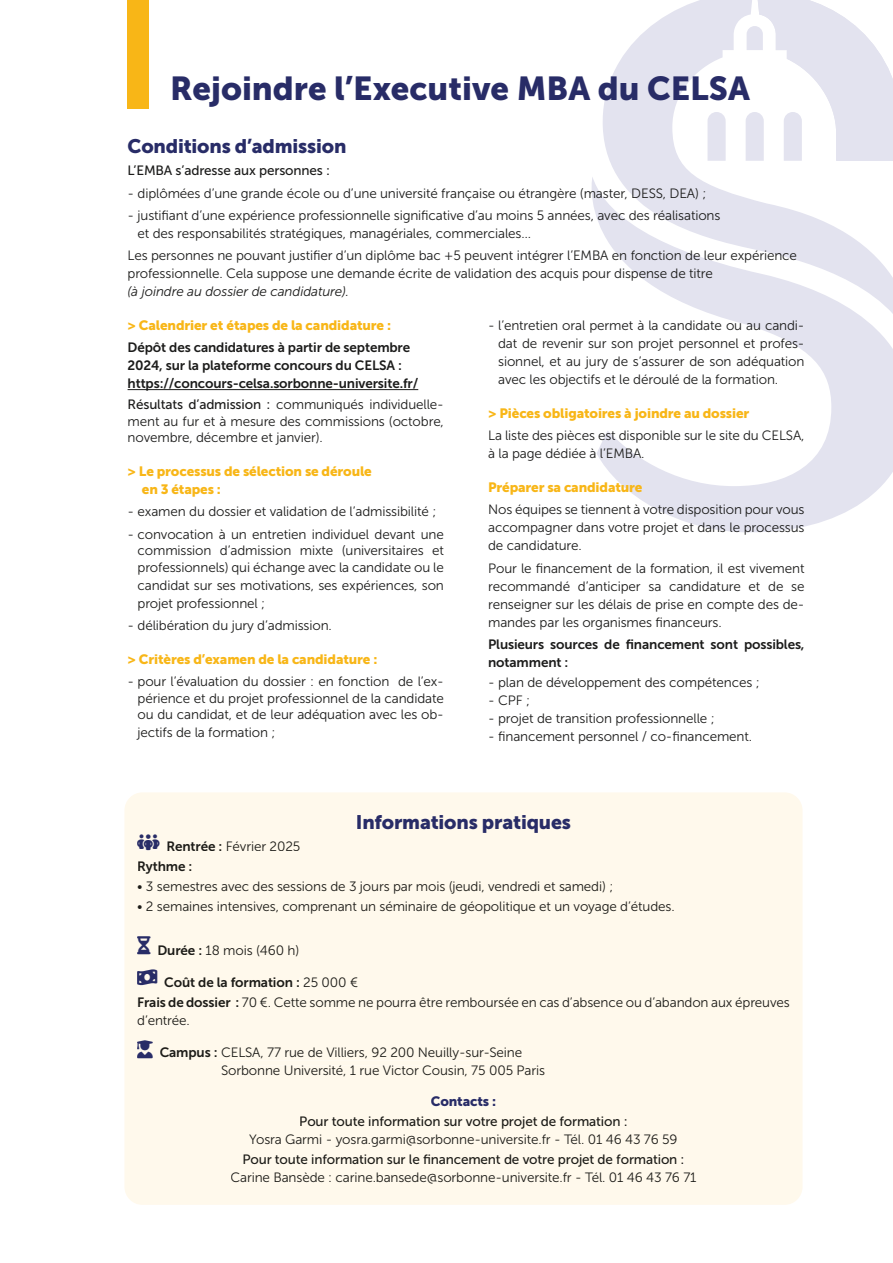
<style>
.page{position:relative;width:893px;height:1263px;background:#fff}
.page>*{position:absolute;margin:0;border:0;box-sizing:border-box;transform-origin:0 0}
.t1{font:33px "Museo Sans 900";color:#282c67}
.t2{font:19.5px "Museo Sans 900";letter-spacing:-.01em;color:#282c67}
.t3{font:13.5px/18px "Museo Sans 300";letter-spacing:-.01em;color:#1c1c1b;text-align:justify}
.t4{font:13.5px/18px "Museo Sans 300";letter-spacing:-.01em;color:#1d1c18}
.t5{font:13.5px/18px "Museo Sans 700";letter-spacing:-.01em;color:#1c1c1b}
.t6{font:13.5px/18px "Museo Sans 900";letter-spacing:-.01em;color:#f8b617}
.t7{font:13.5px "Museo Sans 500";letter-spacing:-.01em;color:#1d1c18}
.t8{font:italic 13.5px "Museo Sans 300";letter-spacing:-.01em;color:#1c1c1b}
.t9{font:13.5px "Museo Sans 700";letter-spacing:-.01em;color:#1d1c18}
.t10{font:13.5px "Museo Sans 500";letter-spacing:-.01em;color:#1c1c1b}
.t11{font:13.5px "Museo Sans 900";letter-spacing:-.01em;color:#282c67}
.s1{font-family:"Museo Sans 500"}
.s2{font-family:"Museo Sans 700"}
.s3{font-family:"Museo Sans 300"}
</style>
<div class="page">
<svg style="left:603px;top:0;width:290px;height:176px;fill:#e3e3ef"></svg>
<svg style="left:591px;top:176px;width:302px;height:356px"></svg>
<div style="left:128px;top:0;width:21px;height:109px;background:#f8b617"></div>
<hr style="left:128px;top:389px;width:290px;height:1px;background:#1c1c1b">
<div style="left:124px;top:792px;width:678px;height:413px;background:#fff9ec"></div>
<div style="left:358px;top:815px;width:213px;height:18px;background:#fff9ec"></div>
<div style="left:168px;top:841px;width:53px;height:10px;background:#fff9ec"></div>
<div style="left:222px;top:841px;width:78px;height:10px;background:#fff9ec"></div>
<div style="left:138px;top:861px;width:53px;height:12px;background:#fff9ec"></div>
<div style="left:138px;top:881px;width:474px;height:12px;background:#fff9ec"></div>
<div style="left:138px;top:901px;width:535px;height:13px;background:#fff9ec"></div>
<div style="left:159px;top:945px;width:42px;height:10px;background:#fff9ec"></div>
<div style="left:202px;top:945px;width:96px;height:11px;background:#fff9ec"></div>
<div style="left:165px;top:977px;width:134px;height:10px;background:#fff9ec"></div>
<div style="left:300px;top:977px;width:57px;height:10px;background:#fff9ec"></div>
<div style="left:138px;top:997px;width:100px;height:10px;background:#fff9ec"></div>
<div style="left:239px;top:997px;width:551px;height:13px;background:#fff9ec"></div>
<div style="left:138px;top:1015px;width:51px;height:10px;background:#fff9ec"></div>
<div style="left:160px;top:1047px;width:57px;height:13px;background:#fff9ec"></div>
<div style="left:218px;top:1048px;width:304px;height:12px;background:#fff9ec"></div>
<div style="left:222px;top:1066px;width:322px;height:11px;background:#fff9ec"></div>
<div style="left:431px;top:1096px;width:64px;height:10px;background:#fff9ec"></div>
<div style="left:301px;top:1116px;width:327px;height:13px;background:#fff9ec"></div>
<div style="left:250px;top:1134px;width:427px;height:13px;background:#fff9ec"></div>
<div style="left:244px;top:1155px;width:439px;height:12px;background:#fff9ec"></div>
<div style="left:231px;top:1172px;width:465px;height:12px;background:#fff9ec"></div>
<svg style="left:137px;top:834px;width:23px;height:16px"></svg>
<svg style="left:137px;top:936px;width:14px;height:18px"></svg>
<svg style="left:137px;top:969px;width:20px;height:17px"></svg>
<svg style="left:137px;top:1040px;width:16px;height:18px"></svg>
<h1 class="t1" style="left:170px;top:70px;width:581px">Rejoindre l’Executive MBA du CELSA</h1>
<h2 class="t2" style="left:128px;top:135px;width:220px">Conditions d’admission</h2>
<p class="t10" style="left:128px;top:163px;width:204px">L’EMBA s’adresse aux personnes :</p>
<p class="t3" style="left:128px;top:184px;width:580px">- diplômées d’une grande école ou d’une université française ou étrangère (master, DESS, DEA) ;</p>
<p class="t3" style="left:138px;top:206px;width:584px;text-indent:-10px">- justifiant d’une expérience professionnelle significative d’au moins 5 années, avec des réalisations et des responsabilités stratégiques, managériales, commerciales…</p>
<p class="t3" style="left:128px;top:247px;width:671px">Les personnes ne pouvant justifier d’un diplôme bac +5 peuvent intégrer l’EMBA en fonction de leur expérience professionnelle. Cela suppose une demande écrite de validation des acquis pour dispense de titre</p>
<p class="t8" style="left:128px;top:284px;width:223px">(à joindre au dossier de candidature).</p>
<p class="t6" style="left:128px;top:316px;width:265px">&gt; Calendrier et étapes de la candidature :</p>
<p class="t5" style="left:128px;top:339px;width:292px">Dépôt des candidatures à partir de septembre<br>2024, sur la plateforme concours du CELSA : https://concours-celsa.sorbonne-universite.fr/</p>
<p class="t3" style="left:128px;top:396px;width:318px;line-height:16.5px"><span class="s1">Résultats d’admission :</span> communiqués individuelle&shy;ment au fur et à mesure des commissions (octobre, novembre, décembre et janvier).</p>
<p class="t6" style="left:142px;top:462px;width:232px;text-indent:-14px">&gt; Le processus de sélection se déroule en 3 étapes :</p>
<p class="t3" style="left:128px;top:503px;width:310px">- examen du dossier et validation de l’admissibilité ;</p>
<p class="t3" style="left:138px;top:526px;width:308px;line-height:16.5px;text-indent:-10px">- convocation à un entretien individuel devant une commission d’admission mixte (universitaires et professionnels) qui échange avec la candidate ou le</p>
<p class="t3" style="left:138px;top:576px;width:308px">candidat sur ses motivations, ses expériences, son projet professionnel ;</p>
<p class="t3" style="left:128px;top:616px;width:206px">- délibération du jury d’admission.</p>
<p class="t6" style="left:128px;top:650px;width:251px">&gt; Critères d’examen de la candidature :</p>
<p class="t3" style="left:138px;top:673px;width:308px;line-height:16.5px;text-indent:-10px">- pour l’évaluation du dossier : en fonction de l’ex&shy;périence et du projet professionnel de la candidate ou du candidat, et de leur adéquation avec les ob-</p>
<p class="t3" style="left:138px;top:723px;width:139px">jectifs de la formation ;</p>
<p class="t3" style="left:498px;top:316px;width:308px;text-indent:-10px">- l’entretien oral permet à la candidate ou au candi&shy;dat de revenir sur son projet personnel et profes&shy;sionnel, et au jury de s’assurer de son adéquation avec les objectifs et le déroulé de la formation.</p>
<p class="t6" style="left:488px;top:404px;width:263px">&gt; Pièces obligatoires à joindre au dossier</p>
<p class="t3" style="left:488px;top:426px;width:318px">La liste des pièces est disponible sur le site du CELSA, à la page dédiée à l’EMBA.</p>
<p class="t6" style="left:488px;top:478px;width:156px">Préparer sa candidature</p>
<p class="t3" style="left:488px;top:501px;width:318px">Nos équipes se tiennent à votre disposition pour vous accompagner dans votre projet et dans le processus de candidature.</p>
<p class="t3" style="left:488px;top:559px;width:318px">Pour le financement de la formation, il est vivement recommandé d’anticiper sa candidature et de se renseigner sur les délais de prise en compte des de&shy;mandes par les organismes financeurs.</p>
<p class="t5" style="left:488px;top:635px;width:318px">Plusieurs sources de financement sont possibles, notamment :</p>
<p class="t3" style="left:488px;top:673px;width:273px">- plan de développement des compétences ;</p>
<p class="t3" style="left:488px;top:691px;width:43px">- CPF ;</p>
<p class="t3" style="left:488px;top:709px;width:228px">- projet de transition professionnelle ;</p>
<p class="t3" style="left:488px;top:727px;width:265px">- financement personnel / co-financement.</p>
<h2 class="t2" style="left:356px;top:811px;width:217px">Informations pratiques</h2>
<p class="t4" style="left:166px;top:837px;width:135px"><span class="s2">Rentrée :</span> Février 2025</p>
<p class="t9" style="left:137px;top:858px;width:57px">Rythme :</p>
<p class="t4" style="left:137px;top:877px;width:478px">• 3 semestres avec des sessions de 3 jours par mois (jeudi, vendredi et samedi) ;</p>
<p class="t4" style="left:137px;top:897px;width:539px">• 2 semaines intensives, comprenant un séminaire de géopolitique et un voyage d’études.</p>
<p class="t4" style="left:137px;top:941px;width:164px"><sup>★★</sup> <span class="s2">Durée :</span> 18 mois (460 h)</p>
<p class="t9" style="left:164px;top:975px;width:195px">Coût de la formation : <span class="s3">25 000 €</span></p>
<p class="t4" style="left:137px;top:993px;width:654px"><span class="s2">Frais de dossier :</span> 70 €. Cette somme ne pourra être remboursée en cas d’absence ou d’abandon aux épreuves d’entrée.</p>
<p class="t4" style="left:221px;top:1044px;width:325px;text-indent:-61px"><span class="s2">Campus :</span> CELSA, 77 rue de Villiers, 92 200 Neuilly-sur-Seine<br>Sorbonne Université, 1 rue Victor Cousin, 75 005 Paris</p>
<p class="t11" style="left:431px;top:1093px;width:67px">Contacts :</p>
<p class="t7" style="left:299px;top:1114px;width:330px">Pour toute information sur votre projet de formation :</p>
<p class="t4" style="left:249px;top:1130px;width:430px">Yosra Garmi - yosra.garmi@sorbonne-universite.fr - Tél. 01 46 43 76 59</p>
<p class="t7" style="left:242px;top:1152px;width:444px">Pour toute information sur le financement de votre projet de formation :</p>
<p class="t4" style="left:230px;top:1169px;width:467px">Carine Bansède : carine.bansede@sorbonne-universite.fr - Tél. 01 46 43 76 71</p>
</div>
